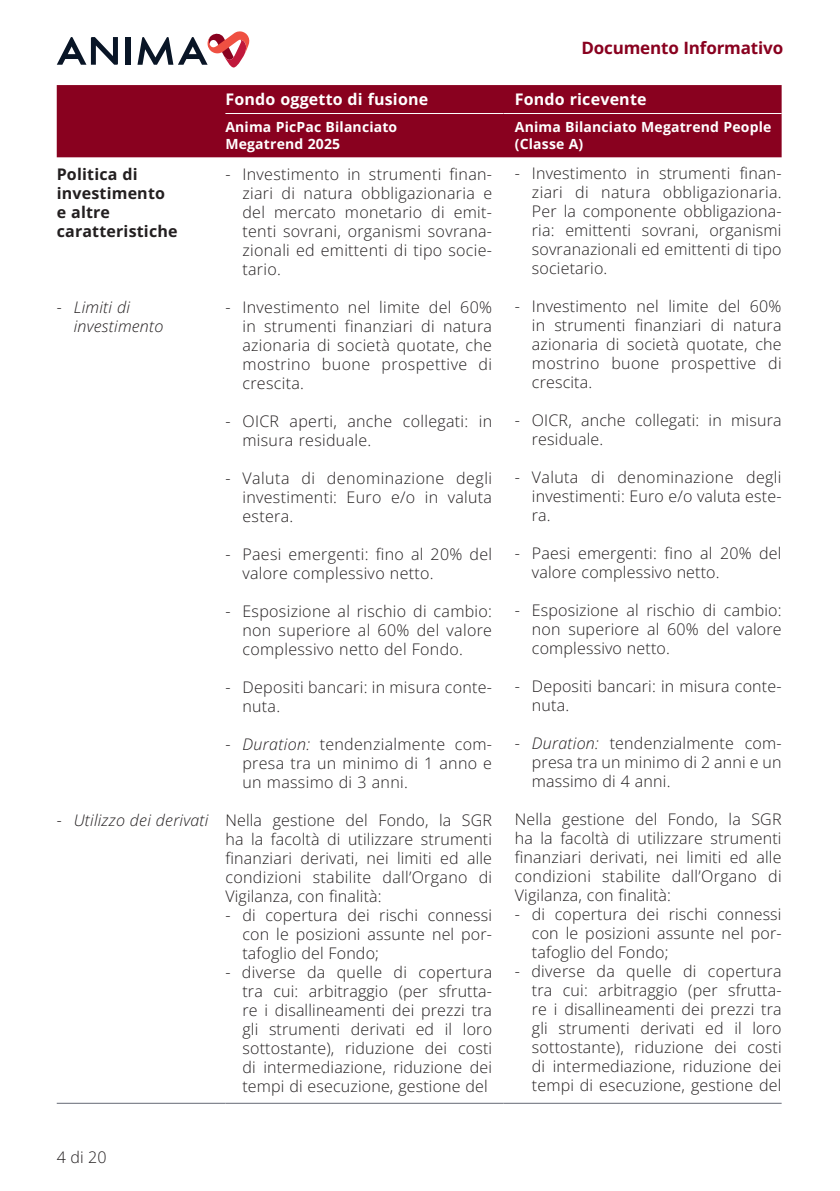
<style>
.page{position:relative;width:840px;height:1191px;background:#fff}
.page>*{position:absolute;margin:0;border:0;box-sizing:border-box;transform-origin:0 0}
.t1{font:700 17px "Open Sans";letter-spacing:-.01em;color:#89011f}
.t2{font:16px/19px "Open Sans";letter-spacing:.01em;color:#231f20;text-align:justify}
.t3{font:700 16px/19px "Open Sans";letter-spacing:.01em;color:#231f20}
.t4{font:italic 16px/19px "Open Sans";letter-spacing:.01em;color:#231f20}
.t5{font:700 16px "Open Sans";letter-spacing:.01em;color:#fff}
.t6{font:700 14px/16.8px "Open Sans";letter-spacing:.01em;color:#fff}
.s1{font-style:italic}
</style>
<div class="page">
<div style="left:125px;top:37px;width:5px;height:28px;background:#091526"></div>
<svg style="left:137px;top:31px;width:112px;height:36px"></svg>
<svg style="left:57px;top:37px;width:61px;height:28px"></svg>
<div style="left:57px;top:85px;width:724px;height:72px;background:#89011f"></div>
<hr style="left:225px;top:113px;width:278px;height:1px;background:#fff">
<hr style="left:503px;top:113px;width:278px;height:1px;background:#fff">
<hr style="left:57px;top:1102px;width:168px;height:1px;background:#656974">
<hr style="left:225px;top:1102px;width:278px;height:1px;background:#656974">
<hr style="left:503px;top:1102px;width:278px;height:1px;background:#656974">
<p class="t3" style="left:57px;top:164px;width:122px">Politica di investimento e altre caratteristiche</p>
<p class="t4" style="left:74px;top:297px;width:91px;text-indent:-17px">- Limiti di investimento</p>
<p class="t4" style="left:57px;top:810px;width:153px">- Utilizzo dei derivati</p>
<p class="t1" style="left:581px;top:36px;width:203px">Documento Informativo</p>
<p class="t5" style="left:225px;top:88px;width:204px">Fondo oggetto di fusione</p>
<p class="t5" style="left:514px;top:88px;width:133px">Fondo ricevente</p>
<p class="t6" style="left:225px;top:118px;width:173px">Anima PicPac Bilanciato<br>Megatrend 2025</p>
<p class="t6" style="left:514px;top:118px;width:258px">Anima Bilanciato Megatrend People (Classe A)</p>
<p class="t2" style="left:242px;top:164px;width:251px;text-indent:-17px">- Investimento in strumenti finan&shy;ziari di natura obbligazionaria e del mercato monetario di emit&shy;tenti sovrani, organismi sovrana&shy;zionali ed emittenti di tipo socie&shy;tario.</p>
<p class="t2" style="left:242px;top:297px;width:251px;text-indent:-17px">- Investimento nel limite del 60% in strumenti finanziari di natura azionaria di società quotate, che mostrino buone prospettive di crescita.</p>
<p class="t2" style="left:242px;top:411px;width:251px;text-indent:-17px">- OICR aperti, anche collegati: in misura residuale.</p>
<p class="t2" style="left:242px;top:468px;width:251px;text-indent:-17px">- Valuta di denominazione degli investimenti: Euro e/o in valuta estera.</p>
<p class="t2" style="left:242px;top:544px;width:251px;text-indent:-17px">- Paesi emergenti: fino al 20% del valore complessivo netto.</p>
<p class="t2" style="left:242px;top:601px;width:251px;text-indent:-17px">- Esposizione al rischio di cambio: non superiore al 60% del valore complessivo netto del Fondo.</p>
<p class="t2" style="left:242px;top:677px;width:251px;text-indent:-17px">- Depositi bancari: in misura conte&shy;nuta.</p>
<p class="t2" style="left:242px;top:734px;width:251px;text-indent:-17px">- <span class="s1">Duration:</span> tendenzialmente com&shy;presa tra un minimo di 1 anno e un massimo di 3 anni.</p>
<p class="t2" style="left:225px;top:810px;width:268px">Nella gestione del Fondo, la SGR ha la facoltà di utilizzare strumenti finanziari derivati, nei limiti ed alle condizioni stabilite dall’Organo di Vigilanza, con finalità:</p>
<p class="t2" style="left:242px;top:905px;width:251px;text-indent:-17px">- di copertura dei rischi connessi con le posizioni assunte nel por&shy;tafoglio del Fondo;</p>
<p class="t2" style="left:242px;top:962px;width:251px;text-indent:-17px">- diverse da quelle di copertura tra cui: arbitraggio (per sfrutta&shy;re i disallineamenti dei prezzi tra gli strumenti derivati ed il loro sottostante), riduzione dei costi di intermediazione, riduzione dei tempi di esecuzione, gestione del</p>
<p class="t2" style="left:531px;top:164px;width:251px;text-indent:-17px">- Investimento in strumenti finan&shy;ziari di natura obbligazionaria.<br>Per la componente obbligaziona&shy;ria: emittenti sovrani, organismi sovranazionali ed emittenti di tipo societario.</p>
<p class="t2" style="left:531px;top:296px;width:251px;text-indent:-17px">- Investimento nel limite del 60% in strumenti finanziari di natura azionaria di società quotate, che mostrino buone prospettive di crescita.</p>
<p class="t2" style="left:531px;top:410px;width:251px;text-indent:-17px">- OICR, anche collegati: in misura residuale.</p>
<p class="t2" style="left:531px;top:467px;width:251px;text-indent:-17px">- Valuta di denominazione degli investimenti: Euro e/o valuta este&shy;ra.</p>
<p class="t2" style="left:531px;top:543px;width:251px;text-indent:-17px">- Paesi emergenti: fino al 20% del valore complessivo netto.</p>
<p class="t2" style="left:531px;top:600px;width:251px;text-indent:-17px">- Esposizione al rischio di cambio: non superiore al 60% del valore complessivo netto.</p>
<p class="t2" style="left:531px;top:676px;width:251px;text-indent:-17px">- Depositi bancari: in misura conte&shy;nuta.</p>
<p class="t2" style="left:531px;top:733px;width:251px;text-indent:-17px">- <span class="s1">Duration:</span> tendenzialmente com&shy;presa tra un minimo di 2 anni e un massimo di 4 anni.</p>
<p class="t2" style="left:514px;top:809px;width:268px">Nella gestione del Fondo, la SGR ha la facoltà di utilizzare strumenti finanziari derivati, nei limiti ed alle condizioni stabilite dall’Organo di Vigilanza, con finalità:</p>
<p class="t2" style="left:531px;top:904px;width:251px;text-indent:-17px">- di copertura dei rischi connessi con le posizioni assunte nel por&shy;tafoglio del Fondo;</p>
<p class="t2" style="left:531px;top:961px;width:251px;text-indent:-17px">- diverse da quelle di copertura tra cui: arbitraggio (per sfrutta&shy;re i disallineamenti dei prezzi tra gli strumenti derivati ed il loro sottostante), riduzione dei costi di intermediazione, riduzione dei tempi di esecuzione, gestione del</p>
<p class="t2" style="left:57px;top:1147px;width:51px">4 di 20</p>
</div>
